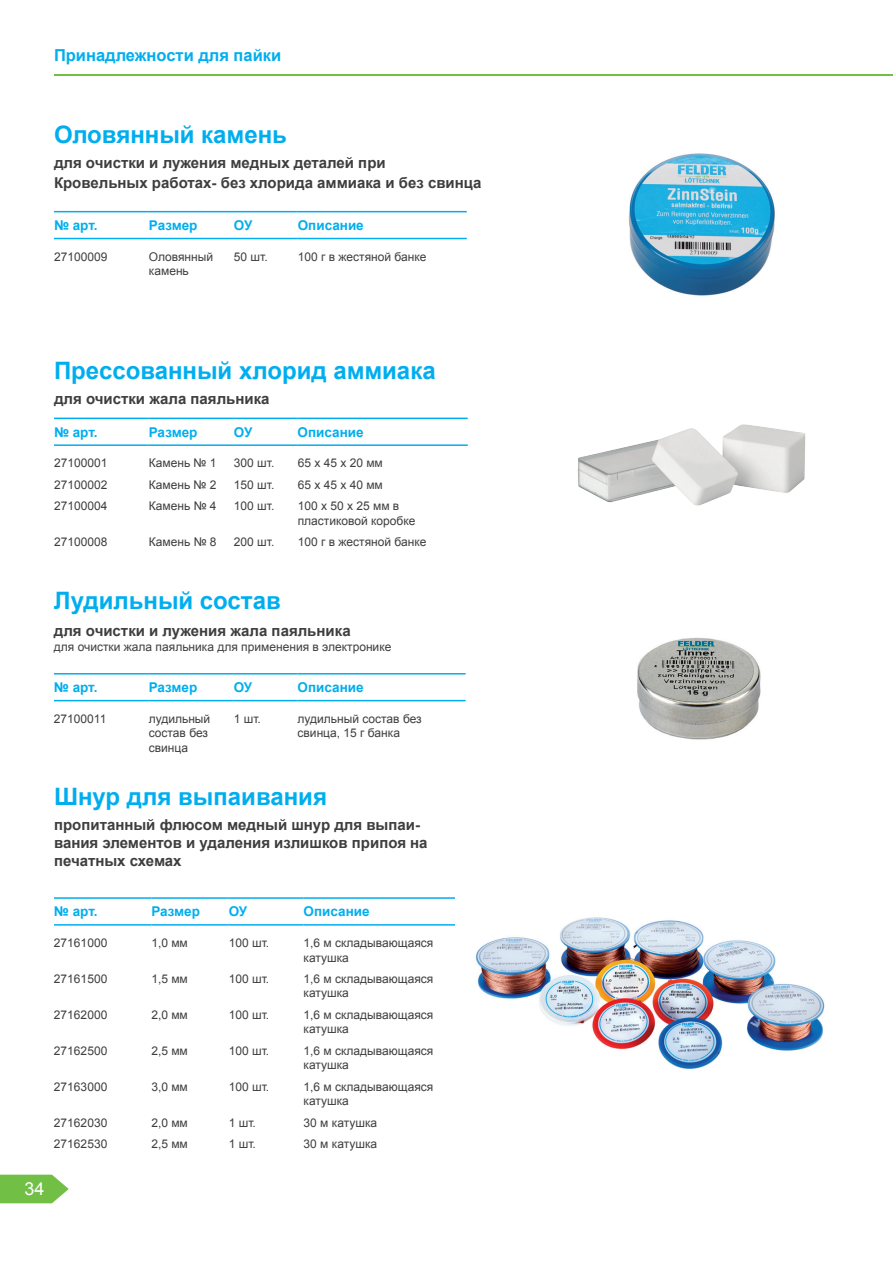
<style>
.page{position:relative;width:893px;height:1263px;background:#fff}
.page>*{position:absolute;margin:0;border:0;box-sizing:border-box;transform-origin:0 0}
.t1{font:700 24px "Arial";color:#00aeef}
.t2{font:18px "Arial";color:#fff}
.t3{font:700 16.5px "Arial";color:#00aeef}
.t4{font:700 15px/18px "Arial";color:#3e3e3f}
.t5{font:700 13.5px "Arial";color:#00aeef}
.t6{font:12px/14.4px "Arial";color:#3e3e3f}
</style>
<div class="page">
<svg style="left:0;top:1175px;width:69px;height:28px"></svg>
<hr style="left:54px;top:74px;width:839px;height:2px;background:#71bf44">
<img style="left:637px;top:637px;width:124px;height:103px">
<img style="left:476px;top:917px;width:349px;height:152px">
<hr style="left:54px;top:673px;width:95px;height:1px;background:#00aeef">
<hr style="left:149px;top:673px;width:85px;height:1px;background:#00aeef">
<hr style="left:234px;top:673px;width:64px;height:1px;background:#00aeef">
<hr style="left:298px;top:673px;width:168px;height:1px;background:#00aeef">
<hr style="left:54px;top:700px;width:95px;height:1px;background:#00aeef">
<hr style="left:149px;top:700px;width:85px;height:1px;background:#00aeef">
<hr style="left:234px;top:700px;width:64px;height:1px;background:#00aeef">
<hr style="left:298px;top:700px;width:168px;height:1px;background:#00aeef">
<hr style="left:54px;top:897px;width:97px;height:2px;background:#00aeef">
<hr style="left:151px;top:897px;width:78px;height:2px;background:#00aeef">
<hr style="left:229px;top:897px;width:75px;height:2px;background:#00aeef">
<hr style="left:304px;top:897px;width:151px;height:2px;background:#00aeef">
<hr style="left:54px;top:924px;width:97px;height:2px;background:#00aeef">
<hr style="left:151px;top:924px;width:78px;height:2px;background:#00aeef">
<hr style="left:229px;top:924px;width:75px;height:2px;background:#00aeef">
<hr style="left:304px;top:924px;width:151px;height:2px;background:#00aeef">
<img style="left:628px;top:153px;width:147px;height:143px">
<hr style="left:54px;top:418px;width:95px;height:1px;background:#00aeef">
<hr style="left:149px;top:418px;width:85px;height:1px;background:#00aeef">
<hr style="left:234px;top:418px;width:64px;height:1px;background:#00aeef">
<hr style="left:298px;top:418px;width:170px;height:1px;background:#00aeef">
<hr style="left:54px;top:444px;width:95px;height:2px;background:#00aeef">
<hr style="left:149px;top:444px;width:85px;height:2px;background:#00aeef">
<hr style="left:234px;top:444px;width:64px;height:2px;background:#00aeef">
<hr style="left:298px;top:444px;width:170px;height:2px;background:#00aeef">
<hr style="left:54px;top:211px;width:95px;height:1px;background:#00aeef">
<hr style="left:149px;top:211px;width:85px;height:1px;background:#00aeef">
<hr style="left:234px;top:211px;width:64px;height:1px;background:#00aeef">
<hr style="left:298px;top:211px;width:169px;height:1px;background:#00aeef">
<hr style="left:54px;top:238px;width:95px;height:1px;background:#00aeef">
<hr style="left:149px;top:238px;width:85px;height:1px;background:#00aeef">
<hr style="left:234px;top:238px;width:64px;height:1px;background:#00aeef">
<hr style="left:298px;top:238px;width:169px;height:1px;background:#00aeef">
<img style="left:577px;top:424px;width:229px;height:82px">
<h3 class="t3" style="left:54px;top:44px;width:229px">Принадлежности для пайки</h3>
<h1 class="t1" style="left:54px;top:119px;width:234px">Оловянный камень</h1>
<p class="t4" style="left:54px;top:153px;width:429px;line-height:19.8px">для очистки и лужения медных деталей при<br>Кровельных работах- без хлорида аммиака и без свинца</p>
<p class="t5" style="left:54px;top:216px;width:45px">№ арт.</p>
<p class="t5" style="left:149px;top:216px;width:50px">Размер</p>
<p class="t5" style="left:234px;top:216px;width:20px">ОУ</p>
<p class="t5" style="left:298px;top:216px;width:68px">Описание</p>
<p class="t6" style="left:54px;top:249px;width:55px">27100009</p>
<p class="t6" style="left:149px;top:249px;width:66px">Оловянный камень</p>
<p class="t6" style="left:234px;top:249px;width:35px">50 шт.</p>
<p class="t6" style="left:298px;top:249px;width:130px">100 г в жестяной банке</p>
<h1 class="t1" style="left:54px;top:354px;width:383px">Прессованный хлорид аммиака</h1>
<p class="t4" style="left:54px;top:390px;width:217px">для очистки жала паяльника</p>
<p class="t5" style="left:54px;top:423px;width:45px">№ арт.</p>
<p class="t5" style="left:149px;top:423px;width:50px">Размер</p>
<p class="t5" style="left:234px;top:423px;width:20px">ОУ</p>
<p class="t5" style="left:298px;top:423px;width:68px">Описание</p>
<p class="t6" style="left:54px;top:456px;width:55px">27100001</p>
<p class="t6" style="left:149px;top:456px;width:69px">Камень № 1</p>
<p class="t6" style="left:234px;top:456px;width:42px">300 шт.</p>
<p class="t6" style="left:298px;top:456px;width:87px">65 x 45 x 20 мм</p>
<p class="t6" style="left:54px;top:478px;width:55px">27100002</p>
<p class="t6" style="left:149px;top:478px;width:69px">Камень № 2</p>
<p class="t6" style="left:234px;top:478px;width:42px">150 шт.</p>
<p class="t6" style="left:298px;top:478px;width:87px">65 x 45 x 40 мм</p>
<p class="t6" style="left:54px;top:499px;width:55px">27100004</p>
<p class="t6" style="left:149px;top:499px;width:69px">Камень № 4</p>
<p class="t6" style="left:234px;top:499px;width:42px">100 шт.</p>
<p class="t6" style="left:298px;top:499px;width:119px">100 x 50 x 25 мм в пластиковой коробке</p>
<p class="t6" style="left:54px;top:535px;width:55px">27100008</p>
<p class="t6" style="left:149px;top:535px;width:69px">Камень № 8</p>
<p class="t6" style="left:234px;top:535px;width:42px">200 шт.</p>
<p class="t6" style="left:298px;top:535px;width:130px">100 г в жестяной банке</p>
<h1 class="t1" style="left:54px;top:585px;width:228px">Лудильный состав</h1>
<p class="t4" style="left:54px;top:622px;width:298px">для очистки и лужения жала паяльника</p>
<p class="t6" style="left:54px;top:639px;width:339px">для очистки жала паяльника для применения в электронике</p>
<p class="t5" style="left:54px;top:678px;width:45px">№ арт.</p>
<p class="t5" style="left:149px;top:678px;width:50px">Размер</p>
<p class="t5" style="left:234px;top:678px;width:20px">ОУ</p>
<p class="t5" style="left:298px;top:678px;width:68px">Описание</p>
<p class="t6" style="left:54px;top:711px;width:54px">27100011</p>
<p class="t6" style="left:149px;top:711px;width:63px">лудильный состав без свинца</p>
<p class="t6" style="left:234px;top:711px;width:29px">1 шт.</p>
<p class="t6" style="left:298px;top:711px;width:126px">лудильный состав без свинца, 15 г банка</p>
<h1 class="t1" style="left:54px;top:781px;width:275px">Шнур для выпаивания</h1>
<p class="t4" style="left:54px;top:816px;width:375px">пропитанный флюсом медный шнур для выпаи&shy;вания элементов и удаления излишков припоя на печатных схемах</p>
<p class="t5" style="left:54px;top:903px;width:45px">№ арт.</p>
<p class="t5" style="left:151px;top:903px;width:50px">Размер</p>
<p class="t5" style="left:229px;top:903px;width:20px">ОУ</p>
<p class="t5" style="left:304px;top:903px;width:68px">Описание</p>
<p class="t6" style="left:54px;top:936px;width:55px">27161000</p>
<p class="t6" style="left:151px;top:936px;width:38px">1,0 мм</p>
<p class="t6" style="left:229px;top:936px;width:42px">100 шт.</p>
<p class="t6" style="left:304px;top:936px;width:131px">1,6 м складывающаяся катушка</p>
<p class="t6" style="left:54px;top:972px;width:55px">27161500</p>
<p class="t6" style="left:151px;top:972px;width:38px">1,5 мм</p>
<p class="t6" style="left:229px;top:972px;width:42px">100 шт.</p>
<p class="t6" style="left:304px;top:972px;width:131px">1,6 м складывающаяся катушка</p>
<p class="t6" style="left:54px;top:1007px;width:55px">27162000</p>
<p class="t6" style="left:151px;top:1007px;width:38px">2,0 мм</p>
<p class="t6" style="left:229px;top:1007px;width:42px">100 шт.</p>
<p class="t6" style="left:304px;top:1007px;width:131px">1,6 м складывающаяся катушка</p>
<p class="t6" style="left:54px;top:1043px;width:55px">27162500</p>
<p class="t6" style="left:151px;top:1043px;width:38px">2,5 мм</p>
<p class="t6" style="left:229px;top:1043px;width:42px">100 шт.</p>
<p class="t6" style="left:304px;top:1043px;width:131px">1,6 м складывающаяся катушка</p>
<p class="t6" style="left:54px;top:1079px;width:55px">27163000</p>
<p class="t6" style="left:151px;top:1079px;width:38px">3,0 мм</p>
<p class="t6" style="left:229px;top:1079px;width:42px">100 шт.</p>
<p class="t6" style="left:304px;top:1079px;width:131px">1,6 м складывающаяся катушка</p>
<p class="t6" style="left:54px;top:1115px;width:55px">27162030</p>
<p class="t6" style="left:151px;top:1115px;width:38px">2,0 мм</p>
<p class="t6" style="left:229px;top:1115px;width:29px">1 шт.</p>
<p class="t6" style="left:304px;top:1115px;width:75px">30 м катушка</p>
<p class="t6" style="left:54px;top:1137px;width:55px">27162530</p>
<p class="t6" style="left:151px;top:1137px;width:38px">2,5 мм</p>
<p class="t6" style="left:229px;top:1137px;width:29px">1 шт.</p>
<p class="t6" style="left:304px;top:1137px;width:75px">30 м катушка</p>
<h2 class="t2" style="left:24px;top:1177px;width:22px">34</h2>
</div>
